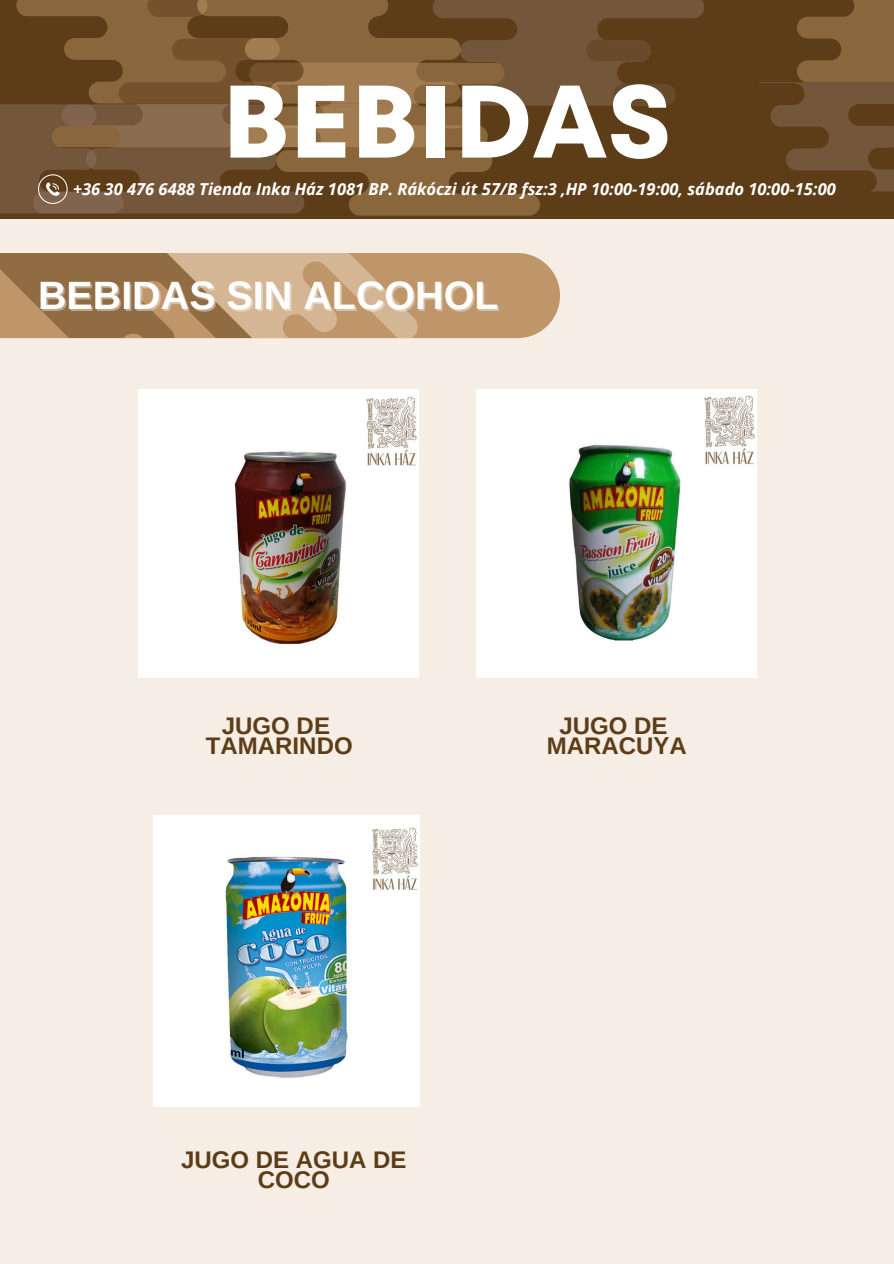
<style>
.page{position:relative;width:894px;height:1264px;background:#fff}
.page>*{position:absolute;margin:0;border:0;box-sizing:border-box;transform-origin:0 0}
.t1{font:700 102.75px "TT Fors";color:#fff}
.t2{font:700 39.45px "Arimo";color:#fff}
.t3{font:700 24px/20.2px "Arimo";color:#5d3d18;text-align:center}
.t4{font:italic 700 16.5px "Open Sans";color:#fff}
</style>
<div class="page">
<div style="left:0;top:0;width:893px;height:1263px;background:#f6eee5"></div>
<svg style="left:493px;top:208px;width:60px;height:11px"></svg>
<svg style="left:493px;top:0;width:92px;height:208px;background:#694a2a"></svg>
<svg style="left:340px;top:0;width:153px;height:219px;background:#7c5a33"></svg>
<svg style="left:183px;top:0;width:305px;height:194px;background:#85613a"></svg>
<svg style="left:0;top:1px;width:340px;height:338px;background:#8a6c4c"></svg>
<svg style="left:585px;top:0;width:305px;height:219px;background:#60401d"></svg>
<svg style="left:733px;top:0;width:160px;height:185px;background:#6b4b28"></svg>
<img style="left:138px;top:389px;width:280px;height:288px">
<img style="left:476px;top:389px;width:280px;height:288px">
<img style="left:154px;top:815px;width:265px;height:291px">
<svg style="left:0;top:253px;width:560px;height:85px;background:#c29b70"></svg>
<svg style="left:0;top:253px;width:418px;height:84px;background:#b49068"></svg>
<svg style="left:38px;top:174px;width:29px;height:29px"></svg>
<p class="t1" style="left:222px;top:50px;width:450px">BEBIDAS</p>
<h1 class="t4" style="left:73px;top:177px;width:764px">+36 30 476 6488 Tienda Inka Ház 1081 BP. Rákóczi út 57/B fsz:3 ,HP 10:00-19:00, sábado 10:00-15:00</h1>
<p class="t2" style="left:38px;top:273px;width:462px">BEBIDAS SIN ALCOHOL</p>
<p class="t3" style="left:206px;top:715px;width:148px">JUGO DE<br>TAMARINDO</p>
<p class="t3" style="left:546px;top:715px;width:141px">JUGO DE<br>MARACUYA</p>
<p class="t3" style="left:181px;top:1149px;width:227px">JUGO DE AGUA DE<br>COCO</p>
</div>
